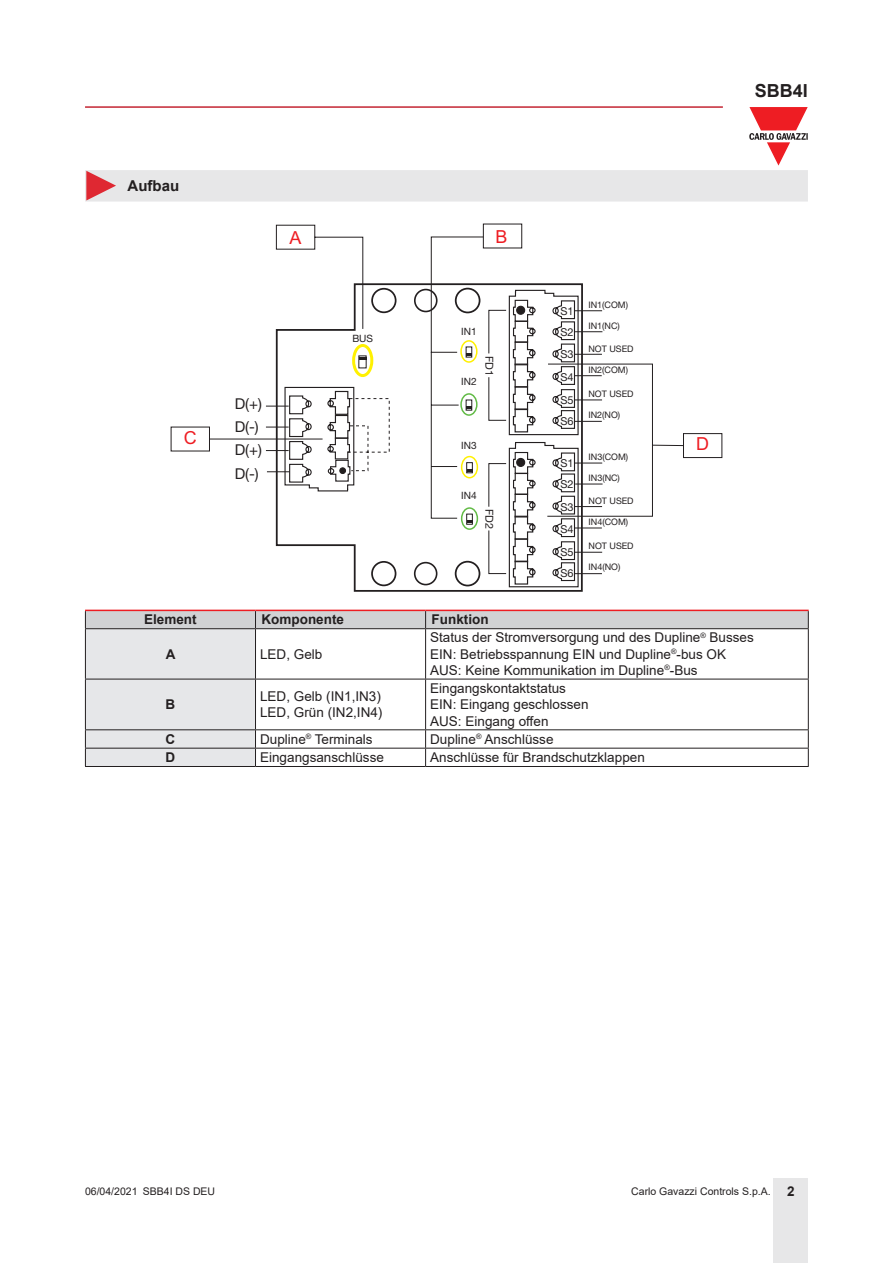
<style>
.page{position:relative;width:893px;height:1263px;background:#fff}
.page>*{position:absolute;margin:0;border:0;box-sizing:border-box;transform-origin:0 0}
.t1{font:700 18px "Arial";color:#231f20}
.t2{font:18px "Arial";color:#ee1d23}
.t3{font:15px "Helvetica Neue LT Std";color:#231f20}
.Titolo03{font:700 15px "Arial";color:#231f20}
.TestoTabellaSx{font:13.5px "Arial";color:#231f20}
.TitoloTabellaSx{font:700 13.5px "Arial";color:#231f20}
.TitoloTabellaFndGCen{font:700 13.5px "Arial";color:#231f20}
.TestoTabellaFndGCen{font:700 13.5px "Arial";color:#231f20}
.t4{font:10.95px/21.5px "Helvetica Neue LT Std";color:#231f20;text-align:justify}
.t5{font:10.5px "Arial";color:#231f20}
.t6{font:10.05px "Helvetica Neue LT Std";color:#231f20}
.t7{font:9px "Helvetica Neue LT Std";color:#231f20}
.s1{font-weight:700;font-size:13.5px}
</style>
<div class="page">
<hr style="left:85px;top:106px;width:638px;height:2px;background:#c42633">
<div style="left:774px;top:1178px;width:34px;height:85px;background:#e7e7e8"></div>
<svg style="left:85px;top:107px;width:723px;height:95px"></svg>
<svg style="left:171px;top:224px;width:551px;height:234px"></svg>
<svg style="left:209px;top:236px;width:475px;height:281px"></svg>
<svg style="left:275px;top:282px;width:309px;height:310px"></svg>
<div style="left:371px;top:288px;width:25px;height:25px;border:2px solid #231f20;border-radius:50%"></div>
<div style="left:455px;top:288px;width:25px;height:25px;border:2px solid #231f20;border-radius:50%"></div>
<svg style="left:284px;top:289px;width:295px;height:203px"></svg>
<svg style="left:327px;top:299px;width:276px;height:289px"></svg>
<svg style="left:85px;top:610px;width:724px;height:156px"></svg>
<hr style="left:85px;top:766px;width:170px;height:1px;background:#231f20">
<hr style="left:255px;top:766px;width:171px;height:1px;background:#231f20">
<hr style="left:426px;top:766px;width:383px;height:1px;background:#231f20">
<p class="Titolo03" style="left:128px;top:175px;width:53px">Aufbau</p>
<p class="t2" style="left:289px;top:225px;width:13px">A</p>
<p class="t2" style="left:495px;top:224px;width:13px">B</p>
<p class="t7" style="left:588px;top:299px;width:41px">IN1(COM)</p>
<p class="t7" style="left:588px;top:321px;width:33px">IN1(NC)</p>
<p class="t7" style="left:588px;top:343px;width:47px">NOT USED</p>
<p class="t7" style="left:588px;top:364px;width:41px">IN2(COM)</p>
<p class="t7" style="left:588px;top:388px;width:47px">NOT USED</p>
<p class="t7" style="left:588px;top:409px;width:33px">IN2(NO)</p>
<p class="t7" style="left:588px;top:452px;width:41px">IN3(COM)</p>
<p class="t7" style="left:588px;top:473px;width:33px">IN3(NC)</p>
<p class="t7" style="left:588px;top:496px;width:47px">NOT USED</p>
<p class="t7" style="left:588px;top:517px;width:41px">IN4(COM)</p>
<p class="t7" style="left:588px;top:540px;width:47px">NOT USED</p>
<p class="t7" style="left:588px;top:562px;width:33px">IN4(NO)</p>
<p class="t4" style="left:560px;top:300px;width:15px">S1<br>S2<br>S3</p>
<p class="t4" style="left:560px;top:365px;width:15px;line-height:23.1px">S4<br>S5</p>
<p class="t4" style="left:560px;top:410px;width:15px">S6</p>
<p class="t4" style="left:560px;top:453px;width:15px;line-height:21px">S1<br>S2</p>
<p class="t4" style="left:560px;top:495px;width:15px;line-height:22.8px">S3<br>S4<br>S5</p>
<p class="t4" style="left:560px;top:562px;width:15px">S6</p>
<p class="t6" style="left:461px;top:325px;width:17px">IN1</p>
<p class="t6" style="left:352px;top:332px;width:22px">BUS</p>
<p class="t4" style="left:500px;top:356px;width:22px;rotate:90deg">FD1</p>
<p class="t6" style="left:461px;top:375px;width:17px">IN2</p>
<p class="t3" style="left:235px;top:394px;width:29px">D(+)</p>
<p class="t3" style="left:235px;top:441px;width:29px">D(+)</p>
<p class="t3" style="left:235px;top:418px;width:26px">D(-)</p>
<p class="t3" style="left:235px;top:464px;width:26px">D(-)</p>
<p class="t2" style="left:184px;top:425px;width:14px">C</p>
<p class="t2" style="left:696px;top:432px;width:14px">D</p>
<p class="t6" style="left:461px;top:439px;width:17px">IN3</p>
<p class="t6" style="left:461px;top:489px;width:17px">IN4</p>
<p class="t4" style="left:500px;top:509px;width:22px;rotate:90deg">FD2</p>
<h1 class="t1" style="left:755px;top:78px;width:55px">SBB4I</h1>
<p class="TitoloTabellaFndGCen" style="left:144px;top:610px;width:54px">Element</p>
<p class="TitoloTabellaSx" style="left:261px;top:610px;width:84px">Komponente</p>
<p class="TitoloTabellaSx" style="left:432px;top:610px;width:58px">Funktion</p>
<p class="TestoTabellaFndGCen" style="left:166px;top:644px;width:11px">A</p>
<p class="TestoTabellaSx" style="left:260px;top:645px;width:64px">LED, Gelb</p>
<p class="TestoTabellaSx" style="left:430px;top:628px;width:325px">Status der Stromversorgung und des Dupline<sup>®</sup> Busses</p>
<p class="TestoTabellaSx" style="left:430px;top:645px;width:297px">EIN: Betriebsspannung EIN und Dupline<sup>®</sup>-bus OK</p>
<p class="TestoTabellaSx" style="left:430px;top:661px;width:269px">AUS: Keine Kommunikation im Dupline<sup>®</sup>-Bus</p>
<p class="TestoTabellaFndGCen" style="left:166px;top:695px;width:11px">B</p>
<p class="TestoTabellaSx" style="left:260px;top:687px;width:122px">LED, Gelb (IN1,IN3)</p>
<p class="TestoTabellaSx" style="left:260px;top:703px;width:124px">LED, Grün (IN2,IN4)</p>
<p class="TestoTabellaSx" style="left:430px;top:679px;width:137px">Eingangskontaktstatus</p>
<p class="TestoTabellaSx" style="left:430px;top:695px;width:160px">EIN: Eingang geschlossen</p>
<p class="TestoTabellaSx" style="left:430px;top:711px;width:120px">AUS: Eingang offen</p>
<p class="TestoTabellaFndGCen" style="left:166px;top:730px;width:11px">C</p>
<p class="TestoTabellaSx" style="left:260px;top:730px;width:114px">Dupline<sup>®</sup> Terminals</p>
<p class="TestoTabellaSx" style="left:430px;top:730px;width:125px">Dupline<sup>®</sup> Anschlüsse</p>
<p class="TestoTabellaFndGCen" style="left:166px;top:748px;width:11px">D</p>
<p class="TestoTabellaSx" style="left:260px;top:748px;width:125px">Eingangsanschlüsse</p>
<p class="TestoTabellaSx" style="left:430px;top:748px;width:216px">Anschlüsse für Brandschutzklappen</p>
<p class="t5" style="left:85px;top:1183px;width:132px">06/04/2021 SBB4I DS DEU</p>
<p class="t5" style="left:631px;top:1183px;width:165px">Carlo Gavazzi Controls S.p.A. <span class="s1">2</span></p>
</div>
